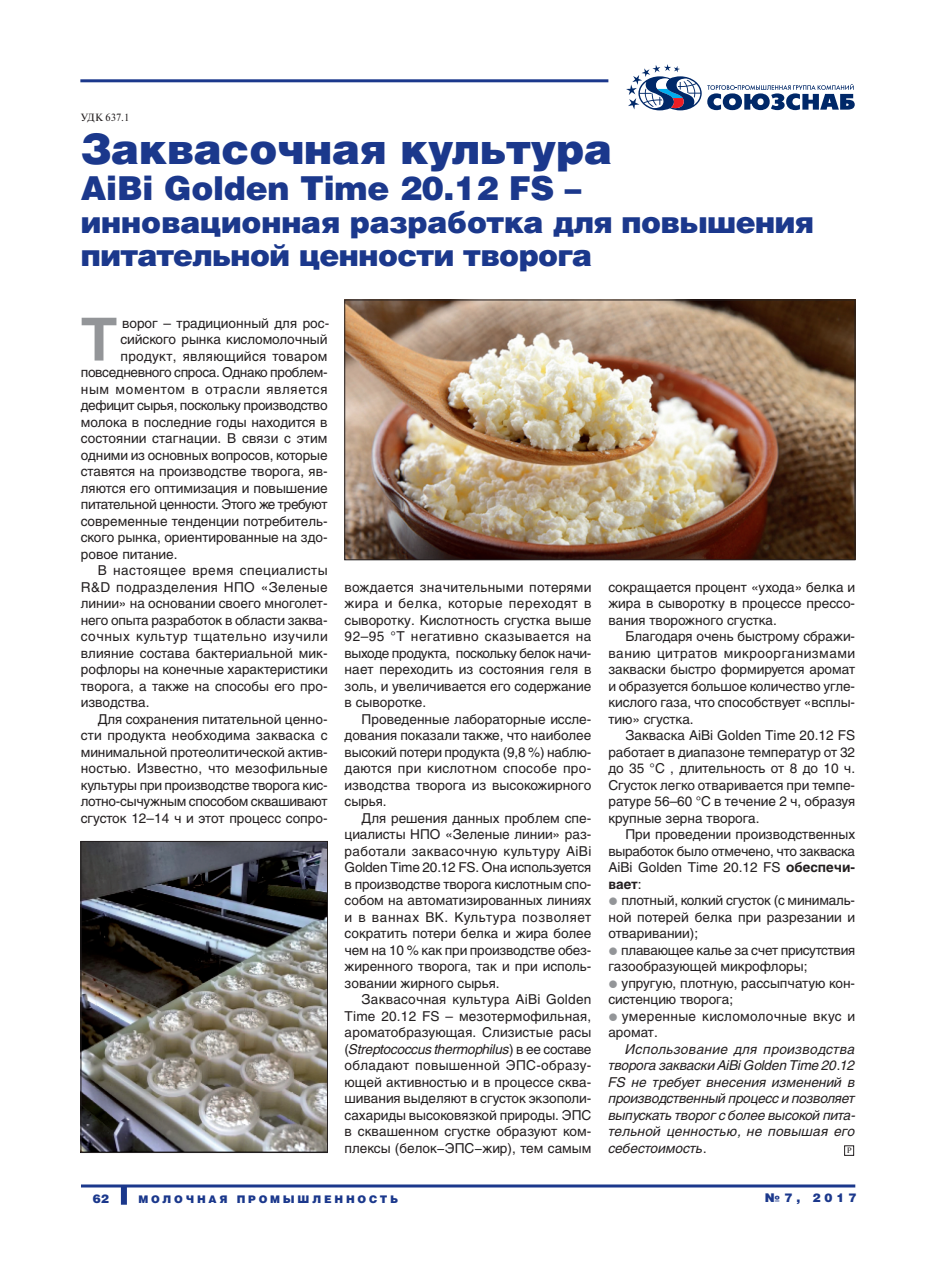
<style>
.page{position:relative;width:936px;height:1276px;background:#fff}
.page>*{position:absolute;margin:0;border:0;box-sizing:border-box;transform-origin:0 0}
.t1{font:700 58.95px "Helios";color:#939598}
.t2{font:900 42px "Helios";letter-spacing:-.005em;color:#1b388c}
.t3{font:900 33px "Helios";letter-spacing:-.005em;color:#1b388c}
.t4{font:900 30px/33px "Helios";letter-spacing:-.02em;color:#1b388c}
.t5{font:13.5px/16.5px "Helios";color:#231f20;text-align:justify}
.t6{font:italic 13.5px/16.5px "Helios";letter-spacing:.015em;color:#231f20;text-align:justify}
.t7{font:13.5px/16.5px "Helios";letter-spacing:-.02em;color:#231f20}
.t8{font:13.5px/16.5px "Helios";letter-spacing:.025em;color:#231f20}
.t9{font:13.5px "Helios";letter-spacing:-.025em;color:#231f20}
.t10{font:13.5px "Helios";letter-spacing:-.03em;color:#231f20}
.t11{font:13.5px "Helios";letter-spacing:.04em;color:#231f20}
.t12{font:13.5px "Helios";letter-spacing:.05em;color:#231f20}
.t13{font:13.5px "Helios";letter-spacing:.035em;color:#231f20}
.t14{font:900 12px "Helios";letter-spacing:.335em;color:#1b388c}
.t15{font:900 10.5px "Helios";letter-spacing:.265em;color:#1b388c}
.t16{font:10.5px "Newton C";color:#231f20}
.t17{font:7.8px "Newton C";color:#231f20}
.s1{font-style:italic}
.s2{font-weight:700}
</style>
<div class="page">
<hr style="left:81px;top:1184px;width:774px;height:3px;background:#1b388c">
<hr style="left:80px;top:79px;width:528px;height:3px;background:#1b388c">
<div style="left:121px;top:1186px;width:6px;height:18px;background:#1b388c"></div>
<img style="left:83px;top:843px;width:242px;height:307px">
<div style="left:81px;top:841px;width:246px;height:311px;border:1px solid #231f20"></div>
<div style="left:844px;top:1145px;width:10px;height:10px;border:1px solid #231f20"></div>
<img style="left:346px;top:302px;width:507px;height:256px">
<div style="left:344px;top:300px;width:511px;height:260px;border:1px solid #231f20"></div>
<svg style="left:707px;top:84px;width:147px;height:26px"></svg>
<svg style="left:626px;top:64px;width:75px;height:46px"></svg>
<p class="t16" style="left:81px;top:111px;width:50px">УДК 637.1</p>
<h2 class="t2" style="left:81px;top:134px;width:533px">Заквасочная культура</h2>
<h3 class="t3" style="left:81px;top:176px;width:502px">AiBi Golden Time 20.12 FS –</h3>
<h3 class="t4" style="left:81px;top:208px;width:734px">инновационная разработка для повышения питательной ценности творога</h3>
<h1 class="t1" style="left:81px;top:318px;width:38px">Т</h1>
<p class="t5" style="left:122px;top:316px;width:209px">ворог – традиционный для рос-</p>
<p class="t5" style="left:120px;top:332px;width:209px">сийского рынка кисломолочный</p>
<p class="t8" style="left:120px;top:349px;width:209px">продукт, являющийся товаром</p>
<p class="t10" style="left:81px;top:367px;width:248px">повседневного спроса. Однако проблем-</p>
<p class="t12" style="left:81px;top:384px;width:248px">ным моментом в отрасли является</p>
<p class="t9" style="left:81px;top:400px;width:248px">дефицит сырья, поскольку производство</p>
<p class="t5" style="left:81px;top:415px;width:248px">молока в последние годы находится в</p>
<p class="t5" style="left:81px;top:431px;width:248px">состоянии стагнации. В связи с этим</p>
<p class="t5" style="left:81px;top:448px;width:248px">одними из основных вопросов, которые</p>
<p class="t5" style="left:81px;top:464px;width:248px">ставятся на производстве творога, яв-</p>
<p class="t5" style="left:81px;top:481px;width:248px">ляются его оптимизация и повышение</p>
<p class="t9" style="left:81px;top:499px;width:248px">питательной ценности. Этого же требуют</p>
<p class="t5" style="left:81px;top:514px;width:248px">современные тенденции потребитель-</p>
<p class="t5" style="left:81px;top:530px;width:248px">ского рынка, ориентированные на здо-</p>
<p class="t5" style="left:81px;top:547px;width:98px">ровое питание.</p>
<p class="t13" style="left:98px;top:565px;width:231px">В настоящее время специалисты</p>
<p class="t8" style="left:81px;top:580px;width:248px">R&amp;D подразделения НПО «Зеленые</p>
<p class="t5" style="left:81px;top:596px;width:248px">линии» на основании своего многолет-</p>
<p class="t5" style="left:81px;top:613px;width:248px">него опыта разработок в области заква-</p>
<p class="t11" style="left:81px;top:631px;width:248px">сочных культур тщательно изучили</p>
<p class="t5" style="left:81px;top:646px;width:248px">влияние состава бактериальной мик-</p>
<p class="t5" style="left:81px;top:662px;width:248px">рофлоры на конечные характеристики</p>
<p class="t5" style="left:81px;top:679px;width:248px">творога, а также на способы его про-</p>
<p class="t5" style="left:81px;top:695px;width:70px">изводства.</p>
<p class="t5" style="left:98px;top:712px;width:231px">Для сохранения питательной ценно-</p>
<p class="t5" style="left:81px;top:728px;width:248px">сти продукта необходима закваска с</p>
<p class="t5" style="left:81px;top:745px;width:248px">минимальной протеолитической актив-</p>
<p class="t5" style="left:81px;top:761px;width:248px">ностью. Известно, что мезофильные</p>
<p class="t7" style="left:81px;top:778px;width:248px">культуры при производстве творога кис-</p>
<p class="t7" style="left:81px;top:794px;width:248px">лотно-сычужным способом сквашивают</p>
<p class="t5" style="left:81px;top:811px;width:248px">сгусток 12–14 ч и этот процесс сопро-</p>
<p class="t5" style="left:344px;top:580px;width:248px">вождается значительными потерями жира и белка, которые переходят в сыворотку. Кислотность сгустка выше 92–95 °T негативно сказывается на выходе продукта, поскольку белок начи&shy;нает переходить из состояния геля в золь, и увеличивается его содержание в сыворотке.</p>
<p class="t5" style="left:344px;top:712px;width:248px;text-indent:17px">Проведенные лабораторные иссле&shy;дования показали также, что наиболее высокий потери продукта (9,8 %) наблю&shy;даются при кислотном способе про&shy;изводства творога из высокожирного сырья.</p>
<p class="t5" style="left:344px;top:811px;width:248px;text-indent:17px">Для решения данных проблем спе&shy;циалисты НПО «Зеленые линии» раз&shy;работали заквасочную культуру AiBi Golden Time 20.12 FS. Она используется в производстве творога кислотным спо&shy;собом на автоматизированных линиях и в ваннах ВК. Культура позволяет сократить потери белка и жира более чем на 10 % как при производстве обез&shy;жиренного творога, так и при исполь&shy;зовании жирного сырья.</p>
<p class="t5" style="left:344px;top:992px;width:248px;text-indent:17px">Заквасочная культура AiBi Golden Time 20.12 FS – мезотермофильная, ароматобразующая. Слизистые расы (<span class="s1">Streptococcus thermophilus</span>) в ее составе обладают повышенной ЭПС-образу&shy;ющей активностью и в процессе сква&shy;шивания выделяют в сгусток экзополи&shy;сахариды высоковязкой природы. ЭПС в сквашенном сгустке образуют ком&shy;плексы (белок−ЭПС−жир), тем самым</p>
<p class="t5" style="left:608px;top:580px;width:248px">сокращается процент «ухода» белка и жира в сыворотку в процессе прессо&shy;вания творожного сгустка.</p>
<p class="t5" style="left:608px;top:629px;width:248px;text-indent:17px">Благодаря очень быстрому сбражи&shy;ванию цитратов микроорганизмами закваски быстро формируется аромат и образуется большое количество угле&shy;кислого газа, что способствует «всплы&shy;тию» сгустка.</p>
<p class="t5" style="left:608px;top:728px;width:248px;text-indent:17px">Закваска AiBi Golden Time 20.12 FS работает в диапазоне температур от 32 до 35 °C , длительность от 8 до 10 ч.<br>Сгусток легко отваривается при темпе&shy;ратуре 56–60 °C в течение 2 ч, образуя крупные зерна творога.</p>
<p class="t5" style="left:608px;top:827px;width:248px;text-indent:17px">При проведении производственных выработок было отмечено, что закваска AiBi Golden Time 20.12 FS <span class="s2">обеспечи&shy;вает</span>:</p>
<p class="t5" style="left:608px;top:893px;width:248px;text-indent:13px">плотный, колкий сгусток (с минималь&shy;ной потерей белка при разрезании и отваривании);</p>
<p class="t7" style="left:608px;top:943px;width:248px;text-indent:13px">плавающее калье за счет присутствия газообразующей микрофлоры;</p>
<p class="t5" style="left:608px;top:976px;width:248px;text-indent:13px">упругую, плотную, рассыпчатую кон&shy;систенцию творога;</p>
<p class="t8" style="left:608px;top:1009px;width:248px;text-indent:13px">умеренные кисломолочные вкус и аромат.</p>
<p class="t6" style="left:608px;top:1042px;width:249px;text-indent:17px">Использование для производства творога закваски AiBi Golden Time 20.12<br>FS не требует внесения изменений в производственный процесс и позволяет выпускать творог с более высокой пита&shy;тельной ценностью, не повышая его себестоимость.</p>
<p class="t17" style="left:846px;top:1146px;width:6px">Р</p>
<p class="t14" style="left:93px;top:1194px;width:18px">62</p>
<p class="t15" style="left:138px;top:1195px;width:261px">МОЛОЧНАЯ ПРОМЫШЛЕННОСТЬ</p>
<p class="t14" style="left:764px;top:1193px;width:93px">№7, 2017</p>
</div>
